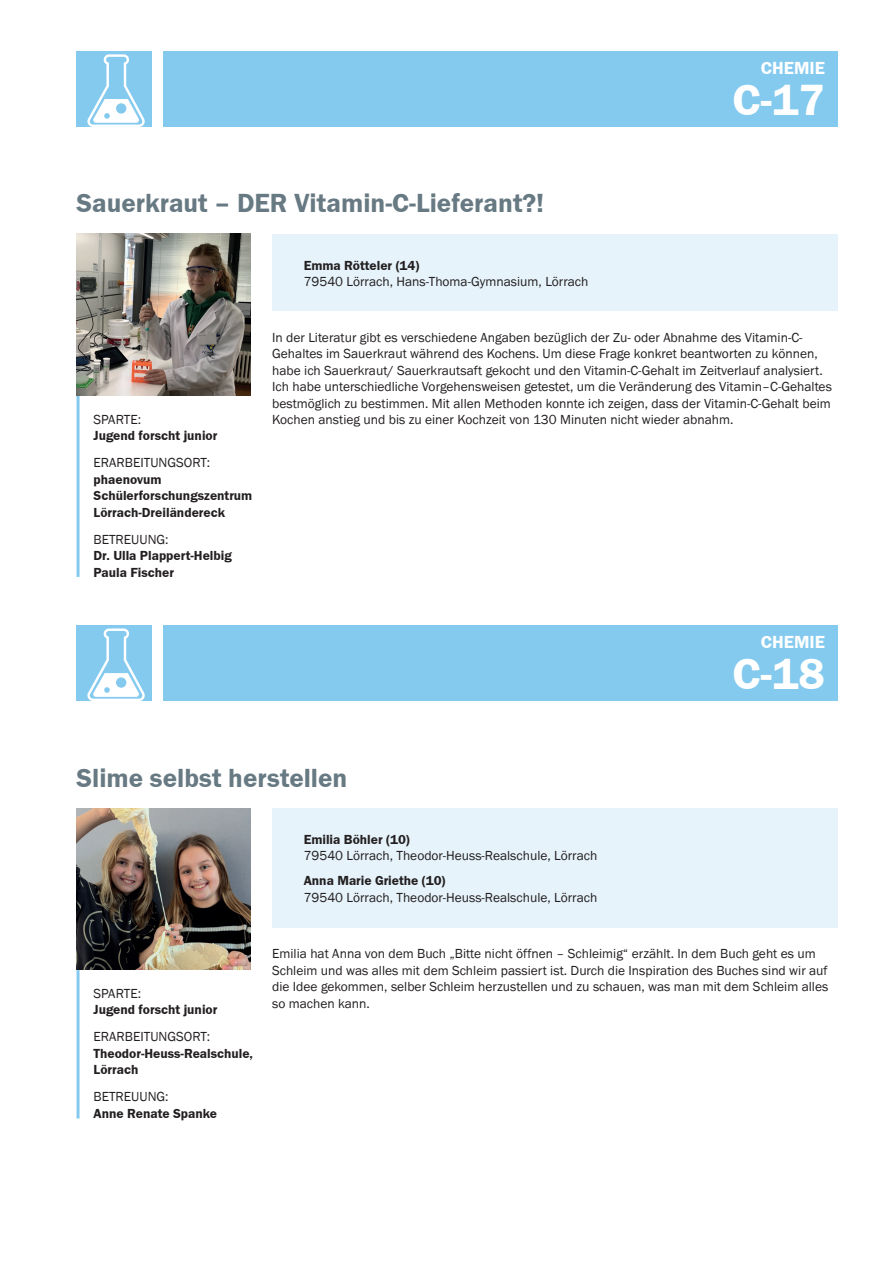
<style>
.page{position:relative;width:893px;height:1263px;background:#fff}
.page>*{position:absolute;margin:0;border:0;box-sizing:border-box;transform-origin:0 0}
.t1{font:700 45px "SICK Franklin";color:#fff}
.t2{font:700 27px "SICK Franklin";color:#677982}
.t3{font:700 18px "SICK Franklin";color:#fff}
.t4{font:13.5px/16.5px "SICK Franklin";color:#231f20}
.t5{font:700 13.5px/16.5px "SICK Franklin";color:#231f20}
</style>
<div class="page">
<hr style="left:77px;top:395px;width:3px;height:182px;background:#84caef">
<div style="left:163px;top:51px;width:675px;height:76px;background:#84caef"></div>
<div style="left:77px;top:51px;width:75px;height:76px;background:#84caef"></div>
<svg style="left:87px;top:54px;width:58px;height:73px"></svg>
<img style="left:77px;top:234px;width:174px;height:161px">
<hr style="left:77px;top:970px;width:3px;height:148px;background:#84caef">
<div style="left:163px;top:625px;width:675px;height:76px;background:#84caef"></div>
<div style="left:77px;top:625px;width:75px;height:76px;background:#84caef"></div>
<svg style="left:87px;top:628px;width:58px;height:73px"></svg>
<img style="left:77px;top:808px;width:174px;height:162px">
<div style="left:272px;top:234px;width:566px;height:77px;background:#e6f3fb"></div>
<div style="left:272px;top:808px;width:566px;height:119px;background:#e6f3fb"></div>
<h3 class="t3" style="left:761px;top:57px;width:66px">CHEMIE</h3>
<h2 class="t2" style="left:77px;top:187px;width:469px">Sauerkraut – DER Vitamin-C-Lieferant?!</h2>
<p class="t5" style="left:304px;top:257px;width:117px">Emma Rötteler (14)</p>
<p class="t4" style="left:304px;top:274px;width:286px">79540 Lörrach, Hans-Thoma-Gymnasium, Lörrach</p>
<h1 class="t1" style="left:732px;top:73px;width:94px">C-17</h1>
<p class="t4" style="left:94px;top:411px;width:49px">SPARTE:</p>
<p class="t5" style="left:94px;top:428px;width:125px">Jugend forscht junior</p>
<p class="t4" style="left:94px;top:455px;width:118px">ERARBEITUNGSORT:</p>
<p class="t5" style="left:94px;top:471px;width:160px">phaenovum<br>Schülerforschungszentrum<br>Lörrach-Dreiländereck</p>
<p class="t4" style="left:94px;top:531px;width:77px">BETREUUNG:</p>
<p class="t5" style="left:94px;top:548px;width:140px">Dr. Ulla Plappert-Helbig<br>Paula Fischer</p>
<p class="t4" style="left:272px;top:329px;width:561px">In der Literatur gibt es verschiedene Angaben bezüglich der Zu- oder Abnahme des Vitamin-C-Gehaltes im Sauerkraut während des Kochens. Um diese Frage konkret beantworten zu können, habe ich Sauerkraut/ Sauerkrautsaft gekocht und den Vitamin-C-Gehalt im Zeitverlauf analysiert.<br>Ich habe unterschiedliche Vorgehensweisen getestet, um die Veränderung des Vitamin–C-Gehaltes bestmöglich zu bestimmen. Mit allen Methoden konnte ich zeigen, dass der Vitamin-C-Gehalt beim Kochen anstieg und bis zu einer Kochzeit von 130 Minuten nicht wieder abnahm.</p>
<h3 class="t3" style="left:761px;top:631px;width:66px">CHEMIE</h3>
<h1 class="t1" style="left:732px;top:647px;width:94px">C-18</h1>
<h2 class="t2" style="left:77px;top:761px;width:272px">Slime selbst herstellen</h2>
<p class="t4" style="left:94px;top:985px;width:49px">SPARTE:</p>
<p class="t5" style="left:94px;top:1002px;width:125px">Jugend forscht junior</p>
<p class="t4" style="left:94px;top:1029px;width:118px">ERARBEITUNGSORT:</p>
<p class="t5" style="left:94px;top:1045px;width:161px">Theodor-Heuss-Realschule,<br>Lörrach</p>
<p class="t4" style="left:94px;top:1089px;width:77px">BETREUUNG:</p>
<p class="t5" style="left:94px;top:1105px;width:125px">Anne Renate Spanke</p>
<p class="t5" style="left:304px;top:831px;width:108px">Emilia Böhler (10)</p>
<p class="t4" style="left:304px;top:847px;width:295px">79540 Lörrach, Theodor-Heuss-Realschule, Lörrach</p>
<p class="t5" style="left:304px;top:872px;width:143px">Anna Marie Griethe (10)</p>
<p class="t4" style="left:304px;top:889px;width:295px">79540 Lörrach, Theodor-Heuss-Realschule, Lörrach</p>
<p class="t4" style="left:272px;top:945px;width:558px">Emilia hat Anna von dem Buch „Bitte nicht öffnen – Schleimig“ erzählt. In dem Buch geht es um Schleim und was alles mit dem Schleim passiert ist. Durch die Inspiration des Buches sind wir auf die Idee gekommen, selber Schleim herzustellen und zu schauen, was man mit dem Schleim alles so machen kann.</p>
</div>
